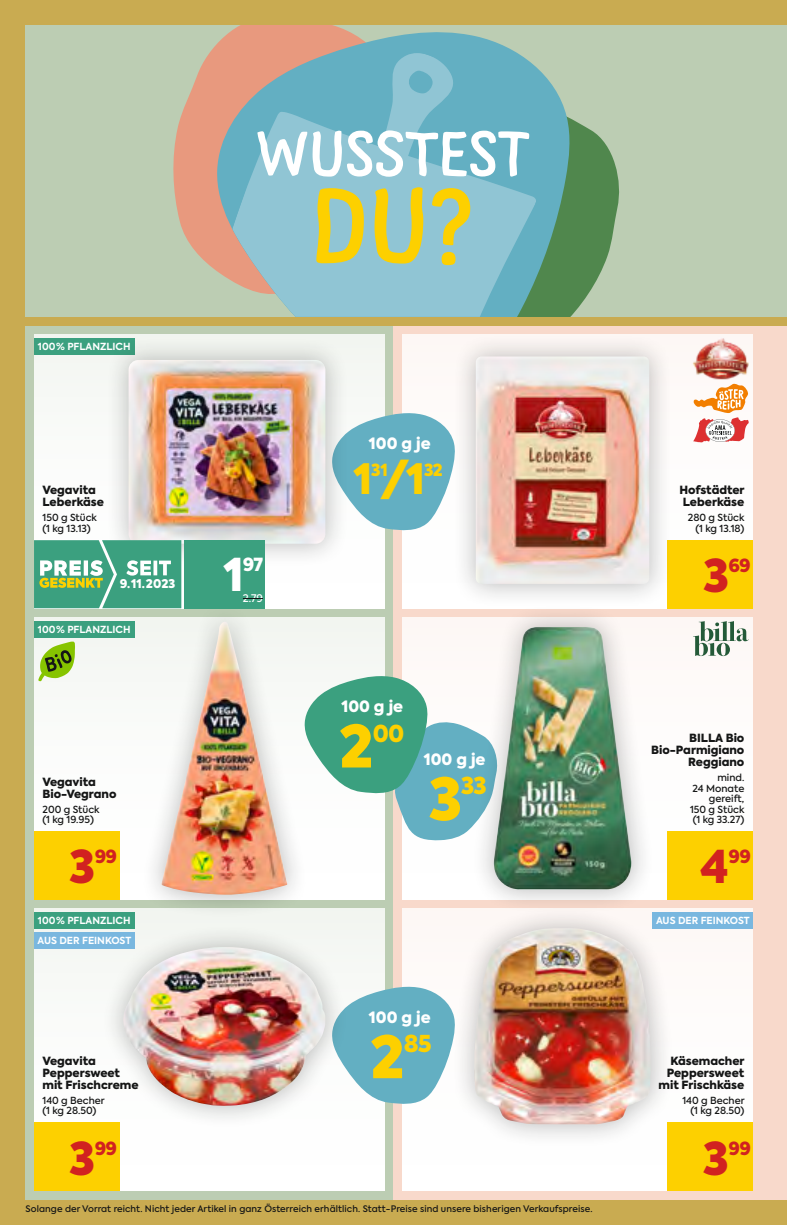
<style>
.page{position:relative;width:787px;height:1225px;background:#c9ab51}
.page>*{position:absolute;margin:0;border:0;box-sizing:border-box;transform-origin:0 0}
.Aktionspreis_EURO_EA{font:900 58.05px "Axiforma";color:#fdd000}
.Aktionspreis_BILLA{font:900 45px "Axiforma";color:#d12220}
.Aktionspreis_EURO_EA-2{font:900 45px "Axiforma";color:#fff}
.Aktionspreis_EURO_EA-3{font:900 41.7px "Axiforma";color:#fdd000}
.Aktionspreis_EURO_EA-4{font:900 23.25px "Axiforma";color:#fdd000}
.Aktionspreis_BILLA-2{font:900 18px "Axiforma";letter-spacing:-.04em;color:#d12220}
.Aktionspreis_EURO_EA-5{font:900 18px "Axiforma";color:#fff}
.Aktionspreis_EURO_EA-6{font:900 16.65px "Axiforma";color:#fdd000}
.Artikeltexte{font:900 15.6px "Axiforma";color:#fff}
.Preisgesenkt_Datum{font:900 12px "Axiforma";color:#fff}
.Produktbezeichnung{font:900 11.25px "Axiforma";color:#151616}
.Kurant_EURO_EA{font:500 10.5px "Axiforma";color:#fff}
.Artikeltexte-2{font:500 9.75px "Axiforma";color:#151616}
.t1{font:700 9.75px "Axiforma";color:#fff}
.t2{font:500 9px "Axiforma";letter-spacing:.01em;color:#151616}
</style>
<div class="page">
<div style="left:25px;top:26px;width:762px;height:1173px;background:#bccdb3"></div>
<div style="left:393px;top:325px;width:393px;height:874px;background:#f8d9cb"></div>
<div style="left:34px;top:334px;width:351px;height:274px;background:#fff"></div>
<div style="left:34px;top:617px;width:351px;height:282px;background:#fff"></div>
<div style="left:34px;top:908px;width:351px;height:283px;background:#fff"></div>
<div style="left:402px;top:334px;width:351px;height:274px;background:#fff"></div>
<div style="left:402px;top:617px;width:351px;height:282px;background:#fff"></div>
<div style="left:402px;top:908px;width:351px;height:283px;background:#fff"></div>
<div style="left:0;top:317px;width:787px;height:8px;background:#c9ab51"></div>
<svg style="left:171px;top:25px;width:235px;height:245px;fill:#e8997e"></svg>
<svg style="left:571px;top:119px;width:48px;height:197px;fill:#50874d"></svg>
<svg style="left:216px;top:27px;width:355px;height:290px"></svg>
<svg style="left:232px;top:53px;width:304px;height:264px;background:#84b9c5"></svg>
<svg style="left:257px;top:130px;width:272px;height:47px;background:#aed5df"></svg>
<svg style="left:316px;top:188px;width:48px;height:75px;background:#cccb5d"></svg>
<svg style="left:374px;top:187px;width:49px;height:76px;background:#c5ca6b"></svg>
<svg style="left:432px;top:188px;width:38px;height:77px;background:#b8c985"></svg>
<div style="left:34px;top:338px;width:100px;height:16px;background:#3ba07f"></div>
<div style="left:34px;top:621px;width:100px;height:16px;background:#3ba07f"></div>
<div style="left:34px;top:912px;width:100px;height:16px;background:#3ba07f"></div>
<svg style="left:349px;top:413px;width:103px;height:118px"></svg>
<svg style="left:309px;top:676px;width:162px;height:165px"></svg>
<svg style="left:348px;top:986px;width:103px;height:118px;background:#7abaca"></svg>
<div style="left:668px;top:831px;width:85px;height:68px;background:#fdd000"></div>
<div style="left:668px;top:540px;width:85px;height:68px;background:#fdd000"></div>
<div style="left:668px;top:1123px;width:85px;height:68px;background:#fdd000"></div>
<div style="left:34px;top:831px;width:85px;height:68px;background:#fdd000"></div>
<div style="left:34px;top:1123px;width:85px;height:68px;background:#fdd000"></div>
<div style="left:139px;top:600px;width:170px;height:318px;background:#151616;opacity:.3"></div>
<img style="left:161px;top:622px;width:126px;height:273px">
<div style="left:471px;top:603px;width:183px;height:310px;background:#151616;opacity:.3"></div>
<img style="left:492px;top:627px;width:139px;height:262px">
<div style="left:100px;top:923px;width:248px;height:206px;background:#151616;opacity:.3"></div>
<img style="left:123px;top:947px;width:202px;height:159px">
<div style="left:451px;top:905px;width:223px;height:243px;background:#151616;opacity:.3"></div>
<img style="left:474px;top:928px;width:176px;height:196px">
<svg style="left:693px;top:621px;width:55px;height:35px"></svg>
<div style="left:34px;top:932px;width:100px;height:17px;background:#79b7df"></div>
<div style="left:652px;top:912px;width:101px;height:16px;background:#79b7df"></div>
<div style="left:105px;top:336px;width:244px;height:232px;background:#151616;opacity:.3"></div>
<img style="left:129px;top:360px;width:196px;height:184px">
<div style="left:452px;top:332px;width:220px;height:275px;background:#151616;opacity:.3"></div>
<img style="left:476px;top:356px;width:173px;height:228px">
<img style="left:691px;top:336px;width:57px;height:43px">
<svg style="left:693px;top:383px;width:55px;height:59px"></svg>
<svg style="left:38px;top:641px;width:37px;height:40px"></svg>
<div style="left:184px;top:540px;width:81px;height:68px;background:#3ba07f"></div>
<svg style="left:243px;top:598px;width:20px;height:1px"></svg>
<svg style="left:34px;top:540px;width:147px;height:68px;background:#5bad89"></svg>
<p class="t1" style="left:38px;top:340px;width:94px">100 % PFLANZLICH</p>
<p class="Produktbezeichnung" style="left:43px;top:482px;width:55px">Vegavita</p>
<p class="Produktbezeichnung" style="left:43px;top:494px;width:63px">Leberkäse</p>
<p class="Artikeltexte-2" style="left:43px;top:511px;width:56px">150 g Stück</p>
<p class="Artikeltexte-2" style="left:43px;top:522px;width:50px">(1 kg 13.13)</p>
<p class="Preisgesenkt_Datum" style="left:120px;top:575px;width:57px">9. 11. 2023</p>
<p class="t1" style="left:38px;top:622px;width:94px">100 % PFLANZLICH</p>
<p class="Aktionspreis_EURO_EA-2" style="left:224px;top:542px;width:21px">1</p>
<p class="Aktionspreis_EURO_EA-5" style="left:243px;top:551px;width:22px">97</p>
<p class="Kurant_EURO_EA" style="left:243px;top:591px;width:22px">2.79</p>
<p class="Produktbezeichnung" style="left:43px;top:773px;width:55px">Vegavita</p>
<p class="Produktbezeichnung" style="left:43px;top:785px;width:75px">Bio-Vegrano</p>
<p class="Artikeltexte-2" style="left:43px;top:802px;width:59px">200 g Stück</p>
<p class="Artikeltexte-2" style="left:43px;top:813px;width:53px">(1 kg 19.95)</p>
<p class="Aktionspreis_BILLA" style="left:69px;top:835px;width:27px">3</p>
<p class="Aktionspreis_BILLA-2" style="left:95px;top:844px;width:24px">99</p>
<p class="t1" style="left:38px;top:913px;width:94px">100 % PFLANZLICH</p>
<p class="t1" style="left:37px;top:934px;width:95px">AUS DER FEINKOST</p>
<p class="Produktbezeichnung" style="left:43px;top:1052px;width:55px">Vegavita</p>
<p class="Produktbezeichnung" style="left:43px;top:1064px;width:79px">Peppersweet</p>
<p class="Produktbezeichnung" style="left:43px;top:1076px;width:98px">mit Frischcreme</p>
<p class="Artikeltexte-2" style="left:43px;top:1094px;width:64px">140 g Becher</p>
<p class="Artikeltexte-2" style="left:43px;top:1104px;width:55px">(1 kg 28.50)</p>
<p class="Aktionspreis_BILLA" style="left:69px;top:1126px;width:27px">3</p>
<p class="Aktionspreis_BILLA-2" style="left:95px;top:1135px;width:24px">99</p>
<p class="Artikeltexte" style="left:369px;top:432px;width:63px">100 g je</p>
<p class="Aktionspreis_EURO_EA-3" style="left:354px;top:449px;width:73px">1/1</p>
<p class="Aktionspreis_EURO_EA-6" style="left:371px;top:457px;width:18px">31</p>
<p class="Aktionspreis_EURO_EA-6" style="left:424px;top:457px;width:20px">32</p>
<p class="Artikeltexte" style="left:341px;top:695px;width:63px">100 g je</p>
<p class="Aktionspreis_EURO_EA" style="left:339px;top:705px;width:36px">2</p>
<p class="Aktionspreis_EURO_EA-4" style="left:373px;top:716px;width:33px">00</p>
<p class="Artikeltexte" style="left:424px;top:748px;width:63px">100 g je</p>
<p class="Aktionspreis_EURO_EA" style="left:429px;top:757px;width:35px">3</p>
<p class="Aktionspreis_EURO_EA-4" style="left:461px;top:769px;width:27px">33</p>
<p class="Artikeltexte" style="left:369px;top:1006px;width:63px">100 g je</p>
<p class="Aktionspreis_EURO_EA" style="left:370px;top:1015px;width:36px">2</p>
<p class="Aktionspreis_EURO_EA-4" style="left:404px;top:1027px;width:29px">85</p>
<p class="t2" style="left:26px;top:1203px;width:568px">Solange der Vorrat reicht. Nicht jeder Artikel in ganz Österreich erhältlich. Statt-Preise sind unsere bisherigen Verkaufspreise.</p>
<p class="Produktbezeichnung" style="left:679px;top:482px;width:67px">Hofstädter</p>
<p class="Produktbezeichnung" style="left:683px;top:494px;width:63px">Leberkäse</p>
<p class="Artikeltexte-2" style="left:688px;top:511px;width:58px">280 g Stück</p>
<p class="Artikeltexte-2" style="left:695px;top:522px;width:50px">(1 kg 13.18)</p>
<p class="Aktionspreis_BILLA" style="left:703px;top:543px;width:27px">3</p>
<p class="Aktionspreis_BILLA-2" style="left:728px;top:553px;width:24px">69</p>
<p class="Produktbezeichnung" style="left:689px;top:730px;width:57px">BILLA Bio</p>
<p class="Produktbezeichnung" style="left:651px;top:742px;width:95px">Bio-Parmigiano</p>
<p class="Produktbezeichnung" style="left:688px;top:754px;width:58px">Reggiano</p>
<p class="Artikeltexte-2" style="left:717px;top:771px;width:28px">mind.</p>
<p class="Artikeltexte-2" style="left:692px;top:781px;width:53px">24 Monate</p>
<p class="Artikeltexte-2" style="left:709px;top:792px;width:37px">gereift,</p>
<p class="Artikeltexte-2" style="left:690px;top:802px;width:56px">150 g Stück</p>
<p class="Artikeltexte-2" style="left:692px;top:813px;width:53px">(1 kg 33.27)</p>
<p class="Aktionspreis_BILLA" style="left:700px;top:835px;width:30px">4</p>
<p class="Aktionspreis_BILLA-2" style="left:728px;top:844px;width:24px">99</p>
<p class="t1" style="left:656px;top:913px;width:95px">AUS DER FEINKOST</p>
<p class="Produktbezeichnung" style="left:670px;top:1052px;width:76px">Käsemacher</p>
<p class="Produktbezeichnung" style="left:666px;top:1064px;width:79px">Peppersweet</p>
<p class="Produktbezeichnung" style="left:658px;top:1076px;width:87px">mit Frischkäse</p>
<p class="Artikeltexte-2" style="left:682px;top:1094px;width:64px">140 g Becher</p>
<p class="Artikeltexte-2" style="left:690px;top:1104px;width:55px">(1 kg 28.50)</p>
<p class="Aktionspreis_BILLA" style="left:703px;top:1126px;width:27px">3</p>
<p class="Aktionspreis_BILLA-2" style="left:728px;top:1135px;width:24px">99</p>
</div>
